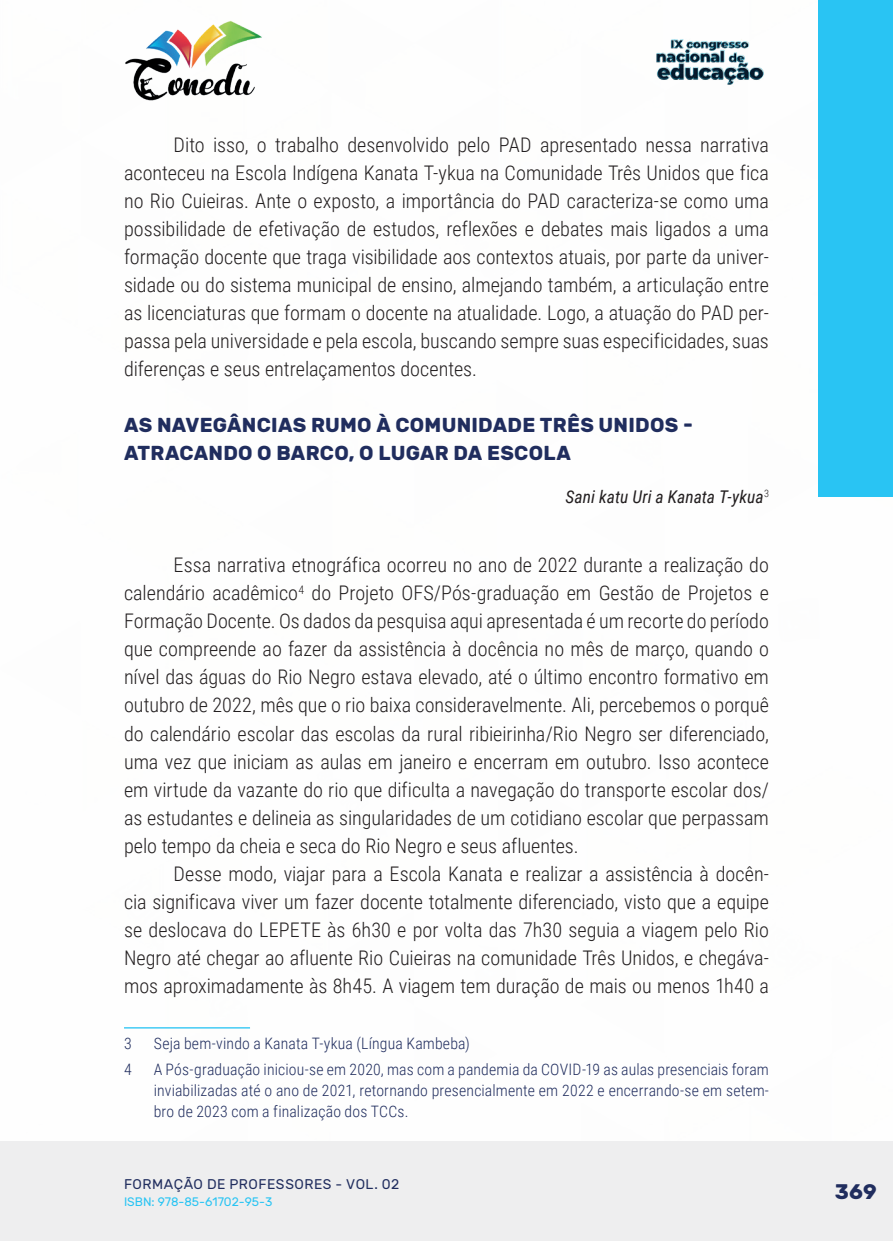
<style>
.page{position:relative;width:893px;height:1241px;background:#fff}
.page>*{position:absolute;margin:0;border:0;box-sizing:border-box;transform-origin:0 0}
.t1{font:700 21px "Rubik";color:#202d5e}
._9_CORPO{font:300 20.12px/28px "Roboto Condensed";color:#231f20;text-align:justify}
._11_SUBTITULO_2{font:700 20.12px/28px "Rubik";letter-spacing:.01em;color:#202d5e}
._16_CITACAO{font:italic 17.5px "Roboto Condensed";letter-spacing:.005em;color:#231f20}
._24_RODAPE{font:300 15.75px/21px "Roboto Condensed";letter-spacing:.01em;color:#202d5e;text-align:justify}
.t2{font:14px "Rubik";letter-spacing:.035em;color:#202d5e}
.t3{font:12.25px "Rubik";color:#29c4f3}
</style>
<div class="page">
<div style="left:0;top:1141px;width:893px;height:99px;background:#eeeeef"></div>
<div style="left:819px;top:0;width:74px;height:496px;background:#29c4f3"></div>
<img style="left:125px;top:20px;width:137px;height:81px">
<img style="left:656px;top:39px;width:108px;height:46px">
<hr style="left:124px;top:1027px;width:126px;height:1px;background:#29c4f3">
<p class="_9_CORPO" style="left:124px;top:130px;width:646px;text-indent:50px">Dito isso, o trabalho desenvolvido pelo PAD apresentado nessa narrativa aconteceu na Escola Indígena Kanata T-ykua na Comunidade Três Unidos que fica no Rio Cuieiras. Ante o exposto, a importância do PAD caracteriza-se como uma possibilidade de efetivação de estudos, reflexões e debates mais ligados a uma formação docente que traga visibilidade aos contextos atuais, por parte da univer&shy;sidade ou do sistema municipal de ensino, almejando também, a articulação entre as licenciaturas que formam o docente na atualidade. Logo, a atuação do PAD per&shy;passa pela universidade e pela escola, buscando sempre suas especificidades, suas diferenças e seus entrelaçamentos docentes.</p>
<p class="_11_SUBTITULO_2" style="left:124px;top:412px;width:570px">AS NAVEGÂNCIAS RUMO À COMUNIDADE TRÊS UNIDOS -<br>ATRACANDO O BARCO, O LUGAR DA ESCOLA</p>
<p class="_16_CITACAO" style="left:565px;top:484px;width:205px">Sani katu Uri a Kanata T-ykua<sup>3</sup></p>
<p class="_9_CORPO" style="left:124px;top:550px;width:646px;text-indent:50px">Essa narrativa etnográfica ocorreu no ano de 2022 durante a realização do calendário acadêmico<sup>4</sup> do Projeto OFS/Pós-graduação em Gestão de Projetos e Formação Docente. Os dados da pesquisa aqui apresentada é um recorte do período que compreende ao fazer da assistência à docência no mês de março, quando o nível das águas do Rio Negro estava elevado, até o último encontro formativo em outubro de 2022, mês que o rio baixa consideravelmente. Ali, percebemos o porquê do calendário escolar das escolas da rural ribieirinha/Rio Negro ser diferenciado, uma vez que iniciam as aulas em janeiro e encerram em outubro. Isso acontece em virtude da vazante do rio que dificulta a navegação do transporte escolar dos/ as estudantes e delineia as singularidades de um cotidiano escolar que perpassam pelo tempo da cheia e seca do Rio Negro e seus afluentes.</p>
<p class="_9_CORPO" style="left:124px;top:858px;width:646px;text-indent:50px">Desse modo, viajar para a Escola Kanata e realizar a assistência à docên&shy;cia significava viver um fazer docente totalmente diferenciado, visto que a equipe se deslocava do LEPETE às 6h30 e por volta das 7h30 seguia a viagem pelo Rio Negro até chegar ao afluente Rio Cuieiras na comunidade Três Unidos, e chegáva&shy;mos aproximadamente às 8h45. A viagem tem duração de mais ou menos 1h40 a</p>
<p class="_24_RODAPE" style="left:124px;top:1031px;width:9px">3</p>
<p class="_24_RODAPE" style="left:154px;top:1031px;width:318px">Seja bem-vindo a Kanata T-ykua (Língua Kambeba)</p>
<p class="_24_RODAPE" style="left:124px;top:1057px;width:9px">4</p>
<p class="_24_RODAPE" style="left:154px;top:1057px;width:617px">A Pós-graduação iniciou-se em 2020, mas com a pandemia da COVID-19 as aulas presenciais foram inviabilizadas até o ano de 2021, retornando presencialmente em 2022 e encerrando-se em setem&shy;bro de 2023 com a finalização dos TCCs.</p>
<p class="t2" style="left:124px;top:1175px;width:277px">FORMAÇÃO DE PROFESSORES - VOL. 02</p>
<p class="t3" style="left:124px;top:1194px;width:150px">ISBN: 978-85-61702-95-3</p>
<p class="t1" style="left:835px;top:1179px;width:43px">369</p>
</div>
